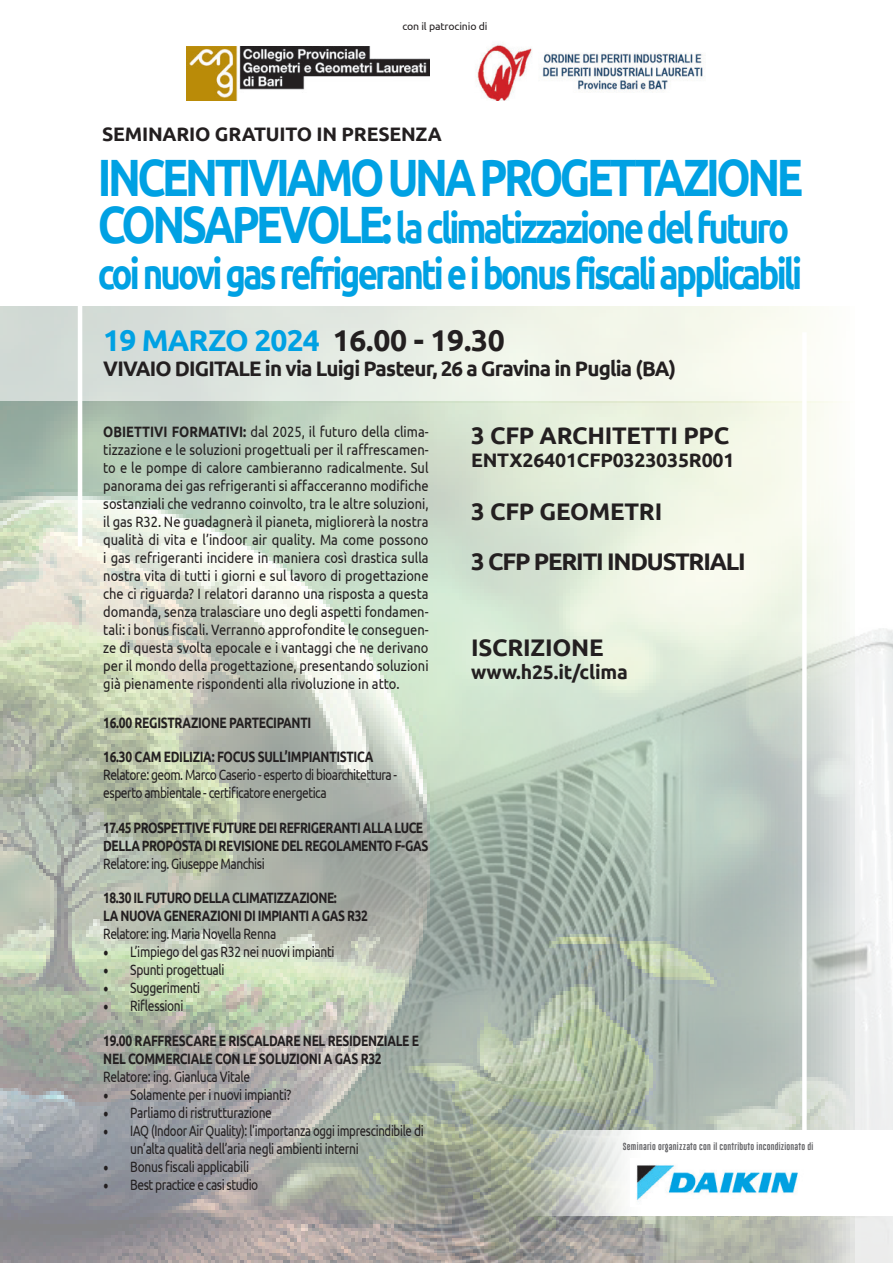
<style>
.page{position:relative;width:893px;height:1263px;background:#fff}
.page>*{position:absolute;margin:0;border:0;box-sizing:border-box;transform-origin:0 0}
.t1{font:700 52.5px "Ubuntu";letter-spacing:-.08em;color:#00a1e3;scale:.83 1}
.t2{font:700 42px/46.5px "Ubuntu";letter-spacing:-.08em;color:#00a1e3;scale:.83 1}
.t3{font:700 30px "Ubuntu";letter-spacing:-.03em;color:#00a1e3}
.t4{font:700 24px/49.8px "Ubuntu";letter-spacing:-.05em;color:#231f20}
.t5{font:700 24px "Ubuntu";letter-spacing:-.01em;color:#231f20}
.t6{font:700 21px "Ubuntu";letter-spacing:-.04em;color:#231f20}
.t7{font:700 19.5px "Ubuntu";letter-spacing:-.01em;color:#231f20}
.t8{font:15px/18px "Ubuntu";letter-spacing:-.025em;color:#231f20;text-align:justify;scale:.86 1}
.t9{font:15px/18px "Ubuntu";letter-spacing:-.025em;color:#231f20;scale:.8 1}
.t10{font:700 15px/18px "Ubuntu";letter-spacing:-.03em;color:#231f20;scale:.8 1}
.t11{font:15px/18px "Ubuntu";letter-spacing:-.025em;color:#231f20;scale:.76 1}
.t12{font:10.5px "Ubuntu";letter-spacing:-.01em;color:#231f20}
.t13{font:7.5px "Gobold Lowplus";letter-spacing:.03em;color:#636366}
.s1{font-size:52.5px}
.s2{color:#231f20}
.s3{font-weight:700}
.s4{font-family:"Minion Pro";font-size:18px}
</style>
<div class="page">
<img style="left:0;top:401px;width:842px;height:862px">
<img style="left:48px;top:404px;width:845px;height:859px">
<div style="left:802px;top:332px;width:5px;height:850px;background:#fff"></div>
<svg style="left:0;top:306px;width:811px;height:95px;background:#e6ebe3"></svg>
<svg style="left:523px;top:1130px;width:370px;height:85px"></svg>
<img style="left:630px;top:1158px;width:174px;height:48px">
<hr style="left:78px;top:118px;width:4px;height:428px;background:#fff">
<img style="left:476px;top:44px;width:229px;height:57px">
<img style="left:187px;top:47px;width:242px;height:54px">
<p class="t12" style="left:402px;top:20px;width:87px">con il patrocinio di</p>
<h3 class="t7" style="left:102px;top:122px;width:341px">SEMINARIO GRATUITO IN PRESENZA</h3>
<h1 class="t1" style="left:98px;top:146px;width:851px">INCENTIVIAMO UNA PROGETTAZIONE</h1>
<h2 class="t2" style="left:98px;top:204px;width:850px"><span class="s1">CONSAPEVOLE:</span> la climatizzazione del futuro coi nuovi gas refrigeranti e i bonus fiscali applicabili</h2>
<h3 class="t3" style="left:103px;top:322px;width:403px">19 MARZO 2024 <span class="s2">16.00 - 19.30</span></h3>
<h3 class="t6" style="left:103px;top:356px;width:574px">VIVAIO DIGITALE in via Luigi Pasteur, 26 a Gravina in Puglia (BA)</h3>
<p class="t8" style="left:103px;top:422px;width:380px"><span class="s3">OBIETTIVI FORMATIVI:</span> dal 2025, il futuro della clima&shy;tizzazione e le soluzioni progettuali per il raffrescamen&shy;to e le pompe di calore cambieranno radicalmente. Sul panorama dei gas refrigeranti si affacceranno modifiche sostanziali che vedranno coinvolto, tra le altre soluzioni, il gas R32. Ne guadagnerà il pianeta, migliorerà la nostra qualità di vita e l’indoor air quality. Ma come possono i gas refrigeranti incidere in maniera così drastica sulla nostra vita di tutti i giorni e sul lavoro di progettazione che ci riguarda? I relatori daranno una risposta a questa domanda, senza tralasciare uno degli aspetti fondamen&shy;tali: i bonus fiscali. Verranno approfondite le conseguen&shy;ze di questa svolta epocale e i vantaggi che ne derivano per il mondo della progettazione, presentando soluzioni già pienamente rispondenti alla rivoluzione in atto.</p>
<p class="t10" style="left:103px;top:713px;width:261px">16.00 REGISTRAZIONE PARTECIPANTI</p>
<p class="t10" style="left:103px;top:747px;width:339px">16.30 CAM EDILIZIA: FOCUS SULL’IMPIANTISTICA</p>
<p class="t9" style="left:103px;top:765px;width:369px">Relatore: geom. Marco Caserio - esperto di bioarchitettura - esperto ambientale - certificatore energetica</p>
<p class="t10" style="left:103px;top:818px;width:408px">17.45 PROSPETTIVE FUTURE DEI REFRIGERANTI ALLA LUCE<br>DELLA PROPOSTA DI REVISIONE DEL REGOLAMENTO F-GAS</p>
<p class="t9" style="left:103px;top:854px;width:203px">Relatore: ing. Giuseppe Manchisi</p>
<p class="t10" style="left:103px;top:888px;width:332px">18.30 IL FUTURO DELLA CLIMATIZZAZIONE:<br>LA NUOVA GENERAZIONI DI IMPIANTI A GAS R32</p>
<p class="t9" style="left:103px;top:924px;width:218px">Relatore: ing. Maria Novella Renna</p>
<p class="t9" style="left:103px;top:942px;width:291px"><span class="s4">•</span> L’impiego del gas R32 nei nuovi impianti</p>
<p class="t9" style="left:103px;top:960px;width:153px"><span class="s4">•</span> Spunti progettuali</p>
<p class="t9" style="left:103px;top:978px;width:123px"><span class="s4">•</span> Suggerimenti</p>
<p class="t9" style="left:103px;top:996px;width:102px"><span class="s4">•</span> Riflessioni</p>
<p class="t10" style="left:103px;top:1031px;width:396px">19.00 RAFFRESCARE E RISCALDARE NEL RESIDENZIALE E<br>NEL COMMERCIALE CON LE SOLUZIONI A GAS R32</p>
<p class="t9" style="left:103px;top:1067px;width:185px">Relatore: ing. Gianluca Vitale</p>
<p class="t9" style="left:103px;top:1085px;width:236px"><span class="s4">•</span> Solamente per i nuovi impianti?</p>
<p class="t9" style="left:103px;top:1103px;width:212px"><span class="s4">•</span> Parliamo di ristrutturazione</p>
<p class="t11" style="left:130px;top:1121px;width:388px;text-indent:-27px"><span class="s4">•</span> IAQ (Indoor Air Quality): l’importanza oggi imprescindibile di un’alta qualità dell’aria negli ambienti interni</p>
<p class="t9" style="left:103px;top:1157px;width:184px"><span class="s4">•</span> Bonus fiscali applicabili</p>
<p class="t9" style="left:103px;top:1175px;width:195px"><span class="s4">•</span> Best practice e casi studio</p>
<h3 class="t5" style="left:471px;top:420px;width:260px">3 CFP ARCHITETTI PPC</h3>
<h3 class="t7" style="left:471px;top:448px;width:265px">ENTX26401CFP0323035R001</h3>
<h3 class="t4" style="left:471px;top:486px;width:276px">3 CFP GEOMETRI<br>3 CFP PERITI INDUSTRIALI</h3>
<h3 class="t5" style="left:471px;top:633px;width:134px">ISCRIZIONE</h3>
<h3 class="t7" style="left:471px;top:661px;width:158px">www.h25.it/clima</h3>
<p class="t13" style="left:623px;top:1141px;width:192px">Seminario organizzato con il contributo incondizionato di</p>
</div>
